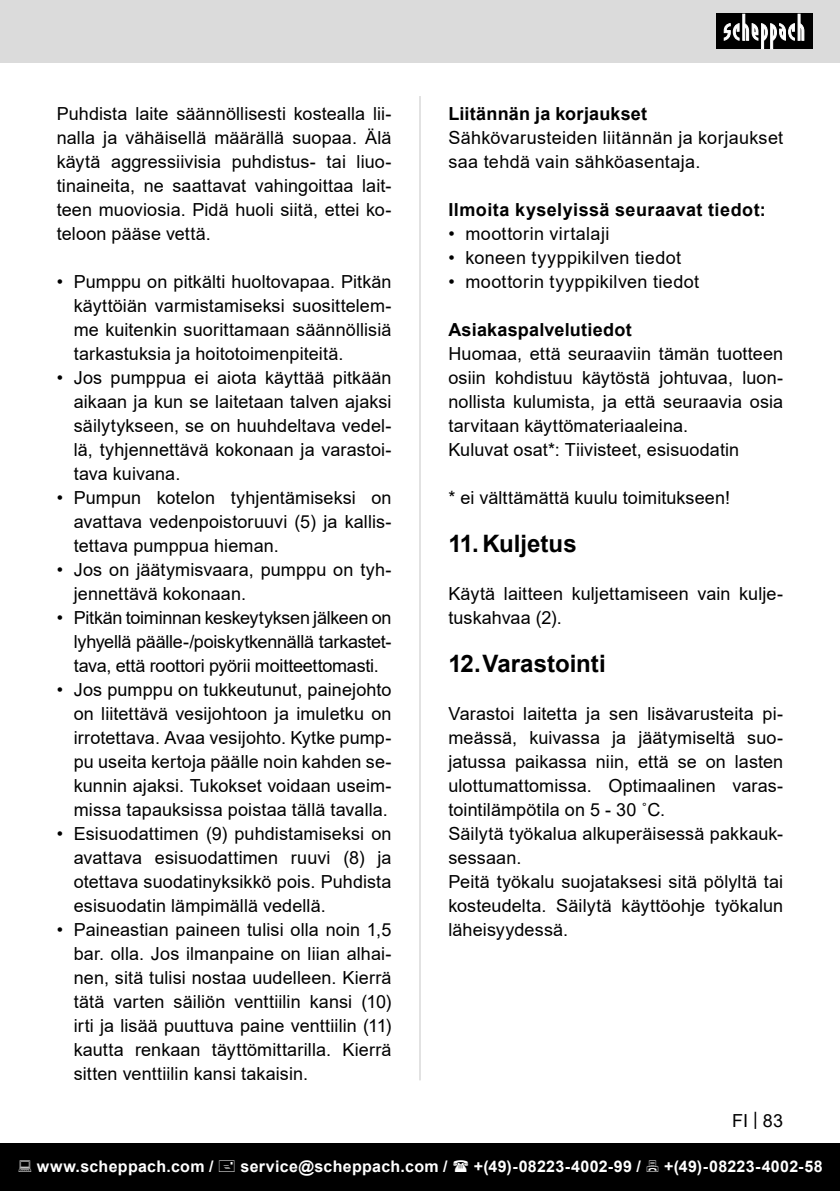
<style>
.page{position:relative;width:840px;height:1191px;background:#fff}
.page>*{position:absolute;margin:0;border:0;box-sizing:border-box;transform-origin:0 0}
.t1{font:700 24px "Arial";color:#000}
.Basiseinstellung{font:18px/24px "Arial";letter-spacing:.005em;color:#000;text-align:justify}
.Subheadline{font:700 18px "Arial";letter-spacing:.015em;color:#000}
.Basiseinstellung-2{font:18px "Arial";letter-spacing:.025em;color:#000}
.t2{font:700 16px "Arial";letter-spacing:.02em;color:#fff}
</style>
<div class="page">
<div style="left:0;top:0;width:839px;height:63px;background:#dbdbdb"></div>
<div style="left:0;top:1143px;width:839px;height:48px;background:#000"></div>
<div style="left:716px;top:14px;width:96px;height:35px;background:#000"></div>
<svg style="left:723px;top:14px;width:81px;height:35px"></svg>
<hr style="left:419px;top:96px;width:1px;height:984px;background:#c7c7c7">
<p class="Basiseinstellung" style="left:57px;top:102px;width:336px">Puhdista laite säännöllisesti kostealla lii&shy;nalla ja vähäisellä määrällä suopaa. Älä käytä aggressiivisia puhdistus- tai liuo&shy;tinaineita, ne saattavat vahingoittaa lait&shy;teen muoviosia. Pidä huoli siitä, ettei ko&shy;teloon pääse vettä.</p>
<p class="Basiseinstellung" style="left:74px;top:270px;width:319px;text-indent:-17px">• Pumppu on pitkälti huoltovapaa. Pitkän käyttöiän varmistamiseksi suosittelem&shy;me kuitenkin suorittamaan säännöllisiä tarkastuksia ja hoitotoimenpiteitä.</p>
<p class="Basiseinstellung" style="left:74px;top:366px;width:319px;text-indent:-17px">• Jos pumppua ei aiota käyttää pitkään aikaan ja kun se laitetaan talven ajaksi säilytykseen, se on huuhdeltava vedel&shy;lä, tyhjennettävä kokonaan ja varastoi&shy;tava kuivana.</p>
<p class="Basiseinstellung" style="left:74px;top:486px;width:319px;text-indent:-17px">• Pumpun kotelon tyhjentämiseksi on avattava vedenpoistoruuvi (5) ja kallis&shy;tettava pumppua hieman.</p>
<p class="Basiseinstellung" style="left:74px;top:558px;width:319px;text-indent:-17px">• Jos on jäätymisvaara, pumppu on tyh&shy;jennettävä kokonaan.</p>
<p class="Basiseinstellung" style="left:74px;top:606px;width:319px;text-indent:-17px">• Pitkän toiminnan keskeytyksen jälkeen on lyhyellä päälle-/poiskytkennällä tarkastet&shy;tava, että roottori pyörii moitteettomasti.</p>
<p class="Basiseinstellung" style="left:74px;top:678px;width:319px;text-indent:-17px">• Jos pumppu on tukkeutunut, painejohto on liitettävä vesijohtoon ja imuletku on irrotettava. Avaa vesijohto. Kytke pump&shy;pu useita kertoja päälle noin kahden se&shy;kunnin ajaksi. Tukokset voidaan useim&shy;missa tapauksissa poistaa tällä tavalla.</p>
<p class="Basiseinstellung" style="left:74px;top:822px;width:319px;text-indent:-17px">• Esisuodattimen (9) puhdistamiseksi on avattava esisuodattimen ruuvi (8) ja otettava suodatinyksikkö pois. Puhdista esisuodatin lämpimällä vedellä.</p>
<p class="Basiseinstellung" style="left:74px;top:918px;width:319px;text-indent:-17px">• Paineastian paineen tulisi olla noin 1,5 bar. olla. Jos ilmanpaine on liian alhai&shy;nen, sitä tulisi nostaa uudelleen. Kierrä tätä varten säiliön venttiilin kansi (10) irti ja lisää puuttuva paine venttiilin (11) kautta renkaan täyttömittarilla. Kierrä sitten venttiilin kansi takaisin.</p>
<p class="Subheadline" style="left:448px;top:101px;width:200px">Liitännän ja korjaukset</p>
<p class="Basiseinstellung" style="left:448px;top:126px;width:336px">Sähkövarusteiden liitännän ja korjaukset saa tehdä vain sähköasentaja.</p>
<p class="Subheadline" style="left:448px;top:197px;width:319px">Ilmoita kyselyissä seuraavat tiedot:</p>
<p class="Basiseinstellung" style="left:448px;top:222px;width:162px">• moottorin virtalaji</p>
<p class="Basiseinstellung" style="left:448px;top:246px;width:234px">• koneen tyyppikilven tiedot</p>
<p class="Basiseinstellung-2" style="left:448px;top:269px;width:252px">• moottorin tyyppikilven tiedot</p>
<p class="Subheadline" style="left:448px;top:317px;width:185px">Asiakaspalvelutiedot</p>
<p class="Basiseinstellung" style="left:448px;top:342px;width:336px">Huomaa, että seuraaviin tämän tuotteen osiin kohdistuu käytöstä johtuvaa, luon&shy;nollista kulumista, ja että seuraavia osia tarvitaan käyttömateriaaleina.</p>
<p class="Basiseinstellung" style="left:448px;top:438px;width:292px">Kuluvat osat*: Tiivisteet, esisuodatin</p>
<p class="Basiseinstellung" style="left:448px;top:486px;width:283px">* ei välttämättä kuulu toimitukseen!</p>
<p class="t1" style="left:448px;top:527px;width:130px">11. Kuljetus</p>
<p class="Basiseinstellung" style="left:448px;top:582px;width:336px">Käytä laitteen kuljettamiseen vain kulje&shy;tuskahvaa (2).</p>
<p class="t1" style="left:448px;top:647px;width:159px">12.Varastointi</p>
<p class="Basiseinstellung" style="left:448px;top:702px;width:336px">Varastoi laitetta ja sen lisävarusteita pi&shy;meässä, kuivassa ja jäätymiseltä suo&shy;jatussa paikassa niin, että se on lasten ulottumattomissa. Optimaalinen varas&shy;tointilämpötila on 5 - 30 ˚C.</p>
<p class="Basiseinstellung" style="left:448px;top:822px;width:336px">Säilytä työkalua alkuperäisessä pakkauk&shy;sessaan.</p>
<p class="Basiseinstellung" style="left:448px;top:870px;width:336px">Peitä työkalu suojataksesi sitä pölyltä tai kosteudelta. Säilytä käyttöohje työkalun läheisyydessä.</p>
<p class="Basiseinstellung" style="left:732px;top:1108px;width:52px">FI | 83</p>
<p class="t2" style="left:37px;top:1154px;width:178px">www.scheppach.com /</p>
<p class="t2" style="left:240px;top:1154px;width:208px">service@scheppach.com /</p>
<p class="t2" style="left:473px;top:1154px;width:168px">+(49)-08223-4002-99 /</p>
<p class="t2" style="left:664px;top:1154px;width:160px">+(49)-08223-4002-58</p>
</div>
